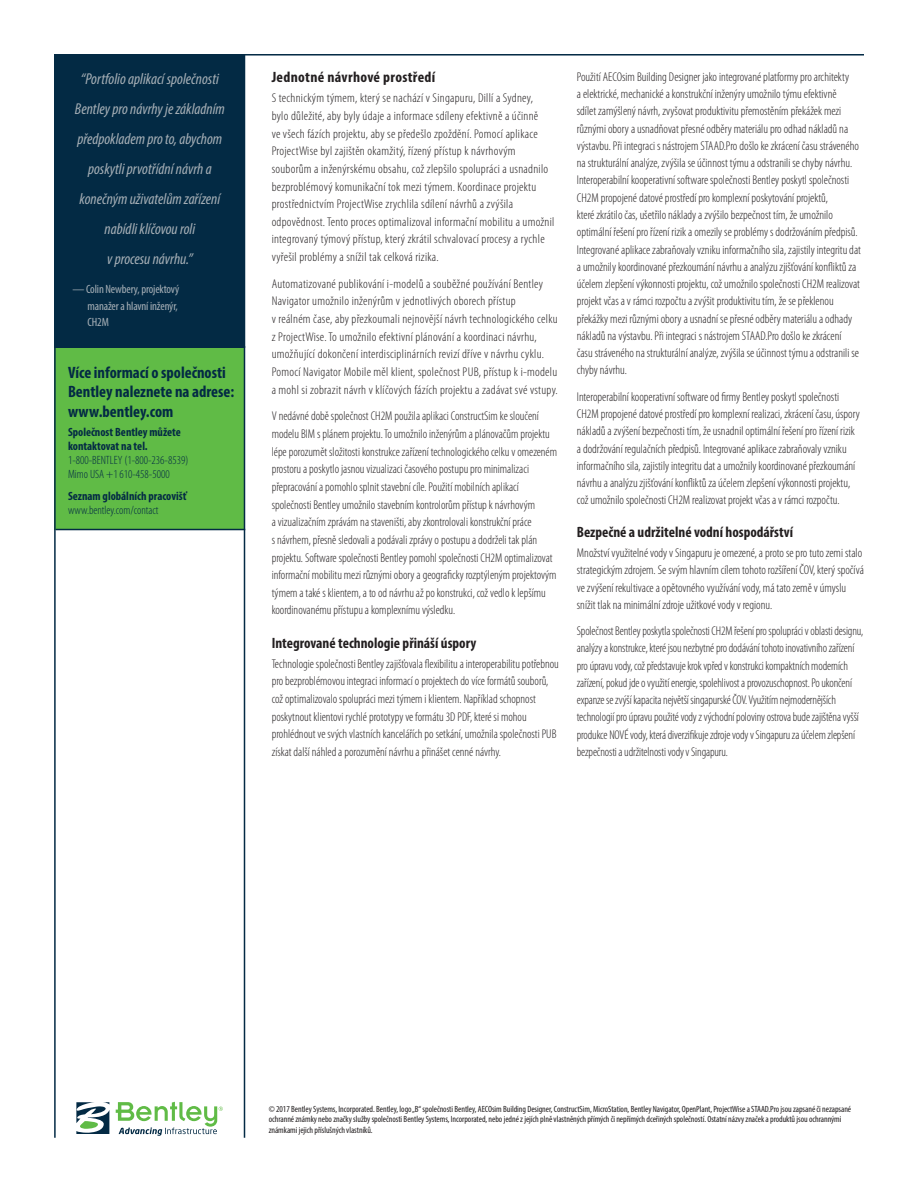
<style>
.page{position:relative;width:918px;height:1188px;background:#fff}
.page>*{position:absolute;margin:0;border:0;box-sizing:border-box;transform-origin:0 0}
.S__Sidebar_Header_B{font:700 condensed 16.5px/19.8px "Myriad Pro";color:#032a44}
.P__Blue_Sidebar_Cal{font:italic condensed 15.75px/30px "Myriad Pro";color:#a6afb6;text-align:center}
.S__Body_Sub-Heads{font:700 condensed 15px "Myriad Pro";color:#231f20}
.S__Body_Sub-Heads-2{font:700 condensed 15px "Myriad Pro";letter-spacing:.02em;color:#231f20;scale:1.04 1}
.S__Body_copy{font:300 condensed 12.75px/17.2px "Myriad Pro";color:#231f20}
.S__Body_copy-2{font:300 condensed 12.75px/17.7px "Myriad Pro";letter-spacing:.02em;color:#231f20;scale:1.04 1}
.S__Sidebar_body_Blu{font:300 condensed 12px/14.4px "Myriad Pro";color:#032a44}
.S__Sidebar_sub-head{font:700 condensed 12px/13.5px "Myriad Pro";color:#032a44}
.S__Callout_attribut{font:condensed 12px/16.5px "Myriad Pro";letter-spacing:-.01em;color:#a6afb6}
.S__Legal_text{font:condensed 9px/10.8px "Myriad Pro";letter-spacing:-.005em;color:#231f20}
</style>
<div class="page">
<svg style="left:76px;top:1102px;width:33px;height:32px"></svg>
<svg style="left:116px;top:1102px;width:107px;height:34px"></svg>
<div style="left:55px;top:348px;width:190px;height:182px;background:#60bb46"></div>
<hr style="left:56px;top:529px;width:189px;height:1px;background:#032a44">
<div style="left:55px;top:54px;width:190px;height:293px;background:#032a44"></div>
<hr style="left:55px;top:346px;width:190px;height:2px;background:#032a44">
<hr style="left:244px;top:54px;width:1px;height:1084px;background:#032a44">
<hr style="left:54px;top:54px;width:2px;height:1084px;background:#032a44">
<hr style="left:56px;top:54px;width:808px;height:2px;background:#032a44">
<p class="P__Blue_Sidebar_Cal" style="left:75px;top:63px;width:151px">“Portfolio aplikací společnosti<br>Bentley pro návrhy je základním předpokladem pro to, abychom poskytli prvotřídní návrh a konečným uživatelům zařízení nabídli klíčovou roli<br>v procesu návrhu.”</p>
<p class="S__Callout_attribut" style="left:88px;top:281px;width:93px;text-indent:-15px">— Colin Newbery, projektový manažer a hlavní inženýr,<br>CH2M</p>
<p class="S__Sidebar_Header_B" style="left:68px;top:362px;width:168px">Více informací o společnosti<br>Bentley naleznete na adrese: www.bentley.com</p>
<p class="S__Sidebar_sub-head" style="left:68px;top:425px;width:114px">Společnost Bentley můžete kontaktovat na tel.</p>
<p class="S__Sidebar_body_Blu" style="left:68px;top:453px;width:122px">1-800-BENTLEY (1-800-236-8539)<br>Mimo USA +1 610-458-5000</p>
<p class="S__Sidebar_sub-head" style="left:68px;top:489px;width:120px">Seznam globálních pracovišť</p>
<p class="S__Sidebar_body_Blu" style="left:68px;top:503px;width:92px">www.bentley.com/contact</p>
<p class="S__Body_Sub-Heads-2" style="left:272px;top:68px;width:159px">Jednotné návrhové prostředí</p>
<p class="S__Body_copy-2" style="left:272px;top:90px;width:273px">S technickým týmem, který se nachází v Singapuru, Dillí a Sydney,<br>bylo důležité, aby byly údaje a informace sdíleny efektivně a účinně<br>ve všech fázích projektu, aby se předešlo zpoždění. Pomocí aplikace ProjectWise byl zajištěn okamžitý, řízený přístup k návrhovým souborům a inženýrskému obsahu, což zlepšilo spolupráci a usnadnilo bezproblémový komunikační tok mezi týmem. Koordinace projektu prostřednictvím ProjectWise zrychlila sdílení návrhů a zvýšila odpovědnost. Tento proces optimalizoval informační mobilitu a umožnil integrovaný týmový přístup, který zkrátil schvalovací procesy a rychle vyřešil problémy a snížil tak celková rizika.</p>
<p class="S__Body_copy-2" style="left:272px;top:275px;width:277px">Automatizované publikování i-modelů a souběžné používání Bentley Navigator umožnilo inženýrům v jednotlivých oborech přístup<br>v reálném čase, aby přezkoumali nejnovější návrh technologického celku z ProjectWise. To umožnilo efektivní plánování a koordinaci návrhu, umožňující dokončení interdisciplinárních revizí dříve v návrhu cyklu.<br>Pomocí Navigator Mobile měl klient, společnost PUB, přístup k i-modelu a mohl si zobrazit návrh v klíčových fázích projektu a zadávat své vstupy.</p>
<p class="S__Body_copy" style="left:272px;top:408px;width:287px;line-height:17.7px">V nedávné době společnost CH2M použila aplikaci ConstructSim ke sloučení modelu BIM s plánem projektu. To umožnilo inženýrům a plánovačům projektu lépe porozumět složitosti konstrukce zařízení technologického celku v omezeném prostoru a poskytlo jasnou vizualizaci časového postupu pro minimalizaci přepracování a pomohlo splnit stavební cíle. Použití mobilních aplikací společnosti Bentley umožnilo stavebním kontrolorům přístup k návrhovým<br>a vizualizačním zprávám na staveništi, aby zkontrolovali konstrukční práce<br>s návrhem, přesně sledovali a podávali zprávy o postupu a dodrželi tak plán projektu. Software společnosti Bentley pomohl společnosti CH2M optimalizovat informační mobilitu mezi různými obory a geograficky rozptýleným projektovým týmem a také s klientem, a to od návrhu až po konstrukci, což vedlo k lepšímu koordinovanému přístupu a komplexnímu výsledku.</p>
<p class="S__Body_Sub-Heads" style="left:272px;top:633px;width:206px">Integrované technologie přináší úspory</p>
<p class="S__Body_copy" style="left:272px;top:655px;width:289px;line-height:17.7px">Technologie společnosti Bentley zajišťovala flexibilitu a interoperabilitu potřebnou pro bezproblémovou integraci informací o projektech do více formátů souborů, což optimalizovalo spolupráci mezi týmem i klientem. Například schopnost poskytnout klientovi rychlé prototypy ve formátu 3D PDF, které si mohou prohlédnout ve svých vlastních kancelářích po setkání, umožnila společnosti PUB získat další náhled a porozumění návrhu a přinášet cenné návrhy.</p>
<p class="S__Body_copy" style="left:577px;top:68px;width:286px">Použití AECOsim Building Designer jako integrované platformy pro architekty<br>a elektrické, mechanické a konstrukční inženýry umožnilo týmu efektivně<br>sdílet zamýšlený návrh, zvyšovat produktivitu přemostěním překážek mezi různými obory a usnadňovat přesné odběry materiálu pro odhad nákladů na výstavbu. Při integraci s nástrojem STAAD.Pro došlo ke zkrácení času stráveného na strukturální analýze, zvýšila se účinnost týmu a odstranili se chyby návrhu.<br>Interoperabilní kooperativní software společnosti Bentley poskytl společnosti CH2M propojené datové prostředí pro komplexní poskytování projektů,<br>které zkrátilo čas, ušetřilo náklady a zvýšilo bezpečnost tím, že umožnilo optimální řešení pro řízení rizik a omezily se problémy s dodržováním předpisů.<br>Integrované aplikace zabraňovaly vzniku informačního sila, zajistily integritu dat a umožnily koordinované přezkoumání návrhu a analýzu zjišťování konfliktů za účelem zlepšení výkonnosti projektu, což umožnilo společnosti CH2M realizovat projekt včas a v rámci rozpočtu a zvýšit produktivitu tím, že se překlenou překážky mezi různými obory a usnadní se přesné odběry materiálu a odhady nákladů na výstavbu. Při integraci s nástrojem STAAD.Pro došlo ke zkrácení<br>času stráveného na strukturální analýze, zvýšila se účinnost týmu a odstranili se chyby návrhu.</p>
<p class="S__Body_copy" style="left:577px;top:388px;width:285px">Interoperabilní kooperativní software od firmy Bentley poskytl společnosti CH2M propojené datové prostředí pro komplexní realizaci, zkrácení času, úspory nákladů a zvýšení bezpečnosti tím, že usnadnil optimální řešení pro řízení rizik a dodržování regulačních předpisů. Integrované aplikace zabraňovaly vzniku informačního sila, zajistily integritu dat a umožnily koordinované přezkoumání návrhu a analýzu zjišťování konfliktů za účelem zlepšení výkonnosti projektu, což umožnilo společnosti CH2M realizovat projekt včas a v rámci rozpočtu.</p>
<p class="S__Body_Sub-Heads" style="left:577px;top:523px;width:218px">Bezpečné a udržitelné vodní hospodářství</p>
<p class="S__Body_copy" style="left:577px;top:544px;width:288px">Množství využitelné vody v Singapuru je omezené, a proto se pro tuto zemi stalo strategickým zdrojem. Se svým hlavním cílem tohoto rozšíření ČOV, který spočívá ve zvýšení rekultivace a opětovného využívání vody, má tato země v úmyslu snížit tlak na minimální zdroje užitkové vody v regionu.</p>
<p class="S__Body_copy" style="left:577px;top:623px;width:288px">Společnost Bentley poskytla společnosti CH2M řešení pro spolupráci v oblasti designu, analýzy a konstrukce, které jsou nezbytné pro dodávání tohoto inovativního zařízení pro úpravu vody, což představuje krok vpřed v konstrukci kompaktních moderních zařízení, pokud jde o využití energie, spolehlivost a provozuschopnost. Po ukončení expanze se zvýší kapacita největší singapurské ČOV. Využitím nejmodernějších technologií pro úpravu použité vody z východní poloviny ostrova bude zajištěna vyšší produkce NOVÉ vody, která diverzifikuje zdroje vody v Singapuru za účelem zlepšení bezpečnosti a udržitelnosti vody v Singapuru.</p>
<p class="S__Legal_text" style="left:269px;top:1103px;width:584px">© 2017 Bentley Systems, Incorporated. Bentley, logo „B“ společnosti Bentley, AECOsim Building Designer, ConstructSim, MicroStation, Bentley Navigator, OpenPlant, ProjectWise a STAAD.Pro jsou zapsané či nezapsané ochranné známky nebo značky služby společnosti Bentley Systems, Incorporated, nebo jedné z jejích plně vlastněných přímých či nepřímých dceřiných společností. Ostatní názvy značek a produktů jsou ochrannými známkami jejich příslušných vlastníků.</p>
</div>
